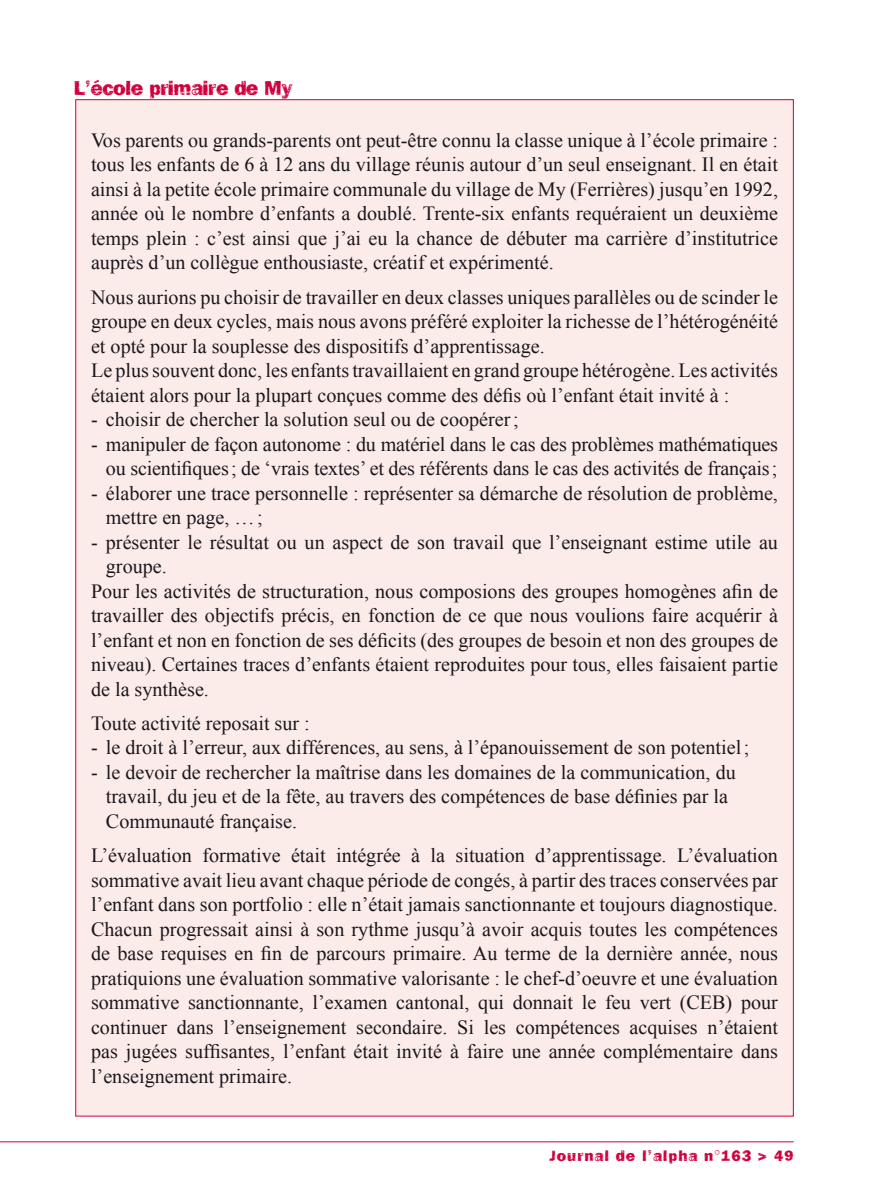
<style>
.page{position:relative;width:893px;height:1191px;background:#fff}
.page>*{position:absolute;margin:0;border:0;box-sizing:border-box;transform-origin:0 0}
.t1{font:21px "Frankie";letter-spacing:-.03em;color:#cf003d}
.t2{font:20.12px/24.5px "Times New Roman";color:#1a171c}
.t3{font:15.75px "Frankie";letter-spacing:.05em;color:#cf003d}
</style>
<div class="page">
<hr style="left:0;top:1141px;width:794px;height:1px;background:#cf003d">
<div style="left:76px;top:100px;width:717px;height:1016px;background:#fbebe9"></div>
<p class="t1" style="left:74px;top:76px;width:220px">L’école primaire de My</p>
<p class="t2" style="left:91px;top:127px;width:688px;text-align:justify">Vos parents ou grands-parents ont peut-être connu la classe unique à l’école primaire : tous les enfants de 6 à 12 ans du village réunis autour d’un seul enseignant. Il en était ainsi à la petite école primaire communale du village de My (Ferrières) jusqu’en 1992, année où le nombre d’enfants a doublé. Trente-six enfants requéraient un deuxième temps plein : c’est ainsi que j’ai eu la chance de débuter ma carrière d’institutrice auprès d’un collègue enthousiaste, créatif et expérimenté.</p>
<p class="t2" style="left:91px;top:284px;width:689px">Nous aurions pu choisir de travailler en deux classes uniques parallèles ou de scinder le groupe en deux cycles, mais nous avons préféré exploiter la richesse de l’hétérogénéité et opté pour la souplesse des dispositifs d’apprentissage.<br>Le plus souvent donc, les enfants travaillaient en grand groupe hétérogène. Les activités étaient alors pour la plupart conçues comme des défis où l’enfant était invité à :</p>
<p class="t2" style="left:91px;top:407px;width:429px">- choisir de chercher la solution seul ou de coopérer;</p>
<p class="t2" style="left:91px;top:431px;width:689px;text-align:right">- manipuler de façon autonome : du matériel dans le cas des problèmes mathématiques ou scientifiques; de ‘vrais textes’ et des référents dans le cas des activités de français;</p>
<p class="t2" style="left:106px;top:480px;width:674px;text-indent:-15px">- élaborer une trace personnelle : représenter sa démarche de résolution de problème, mettre en page, …;</p>
<p class="t2" style="left:91px;top:529px;width:688px">- présenter le résultat ou un aspect de son travail que l’enseignant estime utile au</p>
<p class="t2" style="left:106px;top:554px;width:62px">groupe.</p>
<p class="t2" style="left:91px;top:578px;width:688px">Pour les activités de structuration, nous composions des groupes homogènes afin de</p>
<p class="t2" style="left:91px;top:603px;width:688px">travailler des objectifs précis, en fonction de ce que nous voulions faire acquérir à</p>
<p class="t2" style="left:91px;top:627px;width:688px">l’enfant et non en fonction de ses déficits (des groupes de besoin et non des groupes de</p>
<p class="t2" style="left:91px;top:651px;width:688px">niveau). Certaines traces d’enfants étaient reproduites pour tous, elles faisaient partie</p>
<p class="t2" style="left:91px;top:676px;width:119px">de la synthèse.</p>
<p class="t2" style="left:91px;top:710px;width:220px">Toute activité reposait sur :</p>
<p class="t2" style="left:91px;top:735px;width:660px">- le droit à l’erreur, aux différences, au sens, à l’épanouissement de son potentiel;</p>
<p class="t2" style="left:106px;top:759px;width:631px;text-indent:-15px">- le devoir de rechercher la maîtrise dans les domaines de la communication, du travail, du jeu et de la fête, au travers des compétences de base définies par la<br>Communauté française.</p>
<p class="t2" style="left:91px;top:843px;width:688px;text-align:justify">L’évaluation formative était intégrée à la situation d’apprentissage. L’évaluation sommative avait lieu avant chaque période de congés, à partir des traces conservées par l’enfant dans son portfolio : elle n’était jamais sanctionnante et toujours diagnostique.<br>Chacun progressait ainsi à son rythme jusqu’à avoir acquis toutes les compétences de base requises en fin de parcours primaire. Au terme de la dernière année, nous pratiquions une évaluation sommative valorisante : le chef-d’oeuvre et une évaluation sommative sanctionnante, l’examen cantonal, qui donnait le feu vert (CEB) pour continuer dans l’enseignement secondaire. Si les compétences acquises n’étaient pas jugées suffisantes, l’enfant était invité à faire une année complémentaire dans l’enseignement primaire.</p>
<p class="t3" style="left:549px;top:1146px;width:246px">Journal de l’alpha n°163 &gt; 49</p>
</div>
